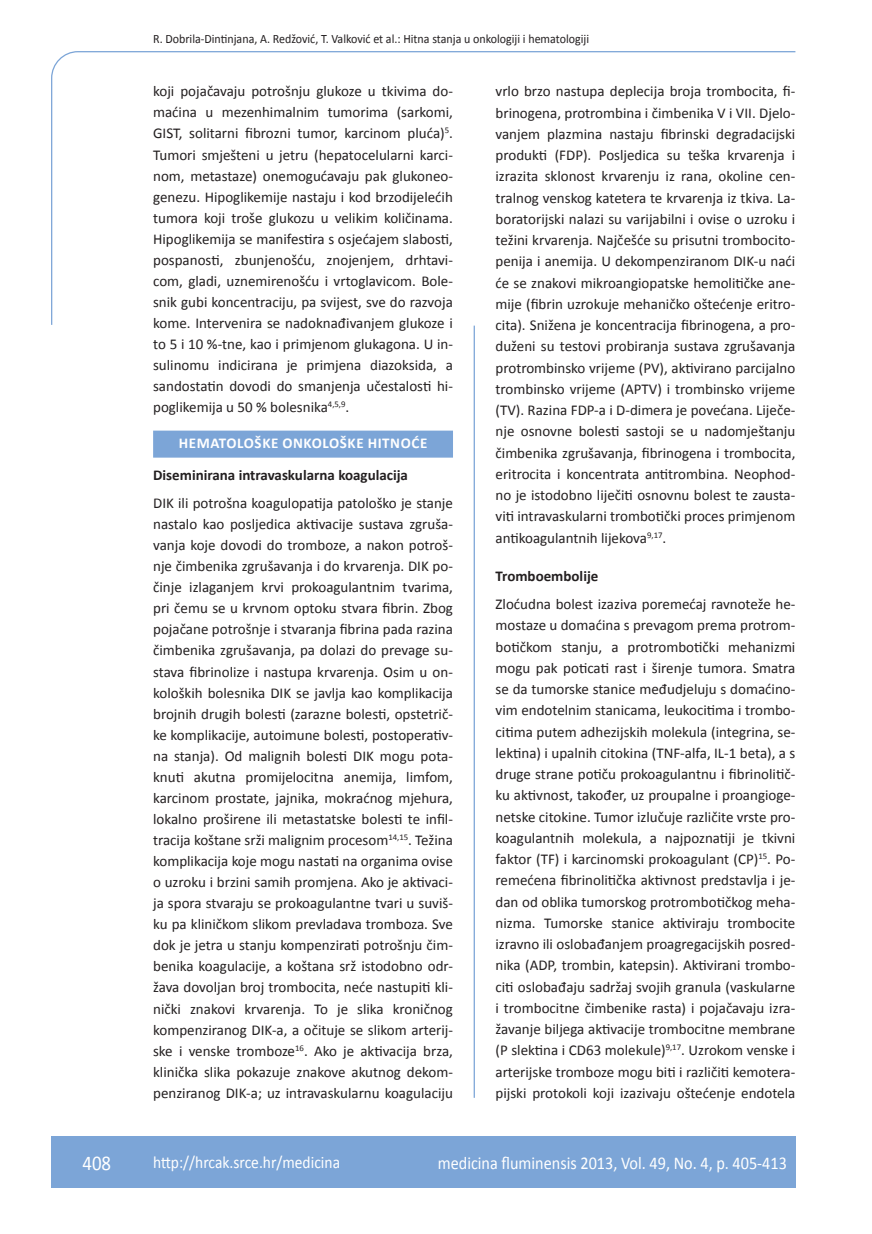
<style>
.page{position:relative;width:872px;height:1234px;background:#fff}
.page>*{position:absolute;margin:0;border:0;box-sizing:border-box;transform-origin:0 0}
.t1{font:21px "Calibri";color:#fff;scale:.9 1}
.t2{font:18px "Calibri";color:#fff;scale:.9 1}
.t3{font:17.25px "Calibri";color:#fff;scale:.9 1}
.t4{font:15px/21.3px "Calibri";color:#231f20;text-align:justify}
.t5{font:700 15px "Calibri";color:#231f20}
.t6{font:700 15px "Calibri";letter-spacing:.04em;color:#fff}
.t7{font:12.75px "Calibri";color:#231f20;scale:.94 1}
</style>
<div class="page">
<svg style="left:51px;top:51px;width:745px;height:274px"></svg>
<hr style="left:473px;top:325px;width:2px;height:772px;background:#7ca5d7">
<div style="left:51px;top:1135px;width:744px;height:51px;background:#7ca5d7"></div>
<div style="left:153px;top:430px;width:300px;height:27px;background:#7ca5d7"></div>
<p class="t7" style="left:153px;top:30px;width:465px">R. Dobrila-Dintinjana, A. Redžović, T. Valković et al.: Hitna stanja u onkologiji i hematologiji</p>
<p class="t4" style="left:153px;top:80px;width:301px">koji pojačavaju potrošnju glukoze u tkivima do&shy;maćina u mezenhimalnim tumorima (sarkomi, GIST, solitarni fibrozni tumor, karcinom pluća)<sup>5</sup>.<br>Tumori smješteni u jetru (hepatocelularni karci&shy;nom, metastaze) onemogućavaju pak glukoneo&shy;genezu. Hipoglikemije nastaju i kod brzodijelećih tumora koji troše glukozu u velikim količinama.<br>Hipoglikemija se manifestira s osjećajem slabosti, pospanosti, zbunjenošću, znojenjem, drhtavi&shy;com, gladi, uznemirenošću i vrtoglavicom. Bole&shy;snik gubi koncentraciju, pa svijest, sve do razvoja kome. Intervenira se nadoknađivanjem glukoze i to 5 i 10 %-tne, kao i primjenom glukagona. U in&shy;sulinomu indicirana je primjena diazoksida, a sandostatin dovodi do smanjenja učestalosti hi&shy;poglikemija u 50 % bolesnika<sup>4,5,9</sup>.</p>
<p class="t6" style="left:179px;top:433px;width:250px">HEMATOLOŠKE ONKOLOŠKE HITNOĆE</p>
<p class="t5" style="left:153px;top:465px;width:256px">Diseminirana intravaskularna koagulacija</p>
<p class="t4" style="left:153px;top:491px;width:301px">DIK ili potrošna koagulopatija patološko je stanje nastalo kao posljedica aktivacije sustava zgruša&shy;vanja koje dovodi do tromboze, a nakon potroš&shy;nje čimbenika zgrušavanja i do krvarenja. DIK po&shy;činje izlaganjem krvi prokoagulantnim tvarima, pri čemu se u krvnom optoku stvara fibrin. Zbog pojačane potrošnje i stvaranja fibrina pada razina čimbenika zgrušavanja, pa dolazi do prevage su&shy;stava fibrinolize i nastupa krvarenja. Osim u on&shy;koloških bolesnika DIK se javlja kao komplikacija brojnih drugih bolesti (zarazne bolesti, opstetrič&shy;ke komplikacije, autoimune bolesti, postoperativ&shy;na stanja). Od malignih bolesti DIK mogu pota&shy;knuti akutna promijelocitna anemija, limfom, karcinom prostate, jajnika, mokraćnog mjehura, lokalno proširene ili metastatske bolesti te infil&shy;tracija koštane srži malignim procesom<sup>14,15</sup>. Težina komplikacija koje mogu nastati na organima ovise o uzroku i brzini samih promjena. Ako je aktivaci&shy;ja spora stvaraju se prokoagulantne tvari u suviš&shy;ku pa kliničkom slikom prevladava tromboza. Sve dok je jetra u stanju kompenzirati potrošnju čim&shy;benika koagulacije, a koštana srž istodobno odr&shy;žava dovoljan broj trombocita, neće nastupiti kli&shy;nički znakovi krvarenja. To je slika kroničnog kompenziranog DIK-a, a očituje se slikom arterij&shy;ske i venske tromboze<sup>16</sup>. Ako je aktivacija brza, klinička slika pokazuje znakove akutnog dekom&shy;penziranog DIK-a; uz intravaskularnu koagulaciju</p>
<p class="t4" style="left:495px;top:80px;width:301px">vrlo brzo nastupa deplecija broja trombocita, fi&shy;brinogena, protrombina i čimbenika V i VII. Djelo&shy;vanjem plazmina nastaju fibrinski degradacijski produkti (FDP). Posljedica su teška krvarenja i izrazita sklonost krvarenju iz rana, okoline cen&shy;tralnog venskog katetera te krvarenja iz tkiva. La&shy;boratorijski nalazi su varijabilni i ovise o uzroku i težini krvarenja. Najčešće su prisutni trombocito&shy;penija i anemija. U dekompenziranom DIK-u naći će se znakovi mikroangiopatske hemolitičke ane&shy;mije (fibrin uzrokuje mehaničko oštećenje eritro&shy;cita). Snižena je koncentracija fibrinogena, a pro&shy;duženi su testovi probiranja sustava zgrušavanja protrombinsko vrijeme (PV), aktivirano parcijalno trombinsko vrijeme (APTV) i trombinsko vrijeme (TV). Razina FDP-a i D-dimera je povećana. Liječe&shy;nje osnovne bolesti sastoji se u nadomještanju čimbenika zgrušavanja, fibrinogena i trombocita, eritrocita i koncentrata antitrombina. Neophod&shy;no je istodobno liječiti osnovnu bolest te zausta&shy;viti intravaskularni trombotički proces primjenom antikoagulantnih lijekova<sup>9,17</sup>.</p>
<p class="t5" style="left:495px;top:566px;width:104px">Tromboembolije</p>
<p class="t4" style="left:495px;top:592px;width:301px">Zloćudna bolest izaziva poremećaj ravnoteže he&shy;mostaze u domaćina s prevagom prema protrom&shy;botičkom stanju, a protrombotički mehanizmi mogu pak poticati rast i širenje tumora. Smatra se da tumorske stanice međudjeluju s domaćino&shy;vim endotelnim stanicama, leukocitima i trombo&shy;citima putem adhezijskih molekula (integrina, se&shy;lektina) i upalnih citokina (TNF-alfa, IL-1 beta), a s druge strane potiču prokoagulantnu i fibrinolitič&shy;ku aktivnost, također, uz proupalne i proangioge&shy;netske citokine. Tumor izlučuje različite vrste pro&shy;koagulantnih molekula, a najpoznatiji je tkivni faktor (TF) i karcinomski prokoagulant (CP)<sup>15</sup>. Po&shy;remećena fibrinolitička aktivnost predstavlja i je&shy;dan od oblika tumorskog protrombotičkog meha&shy;nizma. Tumorske stanice aktiviraju trombocite izravno ili oslobađanjem proagregacijskih posred&shy;nika (ADP, trombin, katepsin). Aktivirani trombo&shy;citi oslobađaju sadržaj svojih granula (vaskularne i trombocitne čimbenike rasta) i pojačavaju izra&shy;žavanje biljega aktivacije trombocitne membrane (P slektina i CD63 molekule)<sup>9,17</sup>. Uzrokom venske i arterijske tromboze mogu biti i različiti kemotera&shy;pijski protokoli koji izazivaju oštećenje endotela</p>
<h1 class="t1" style="left:82px;top:1149px;width:33px">408</h1>
<p class="t3" style="left:153px;top:1150px;width:209px">http://hrcak.srce.hr/medicina</p>
<p class="t2" style="left:438px;top:1151px;width:389px">medicina fluminensis 2013, Vol. 49, No. 4, p. 405-413</p>
</div>
